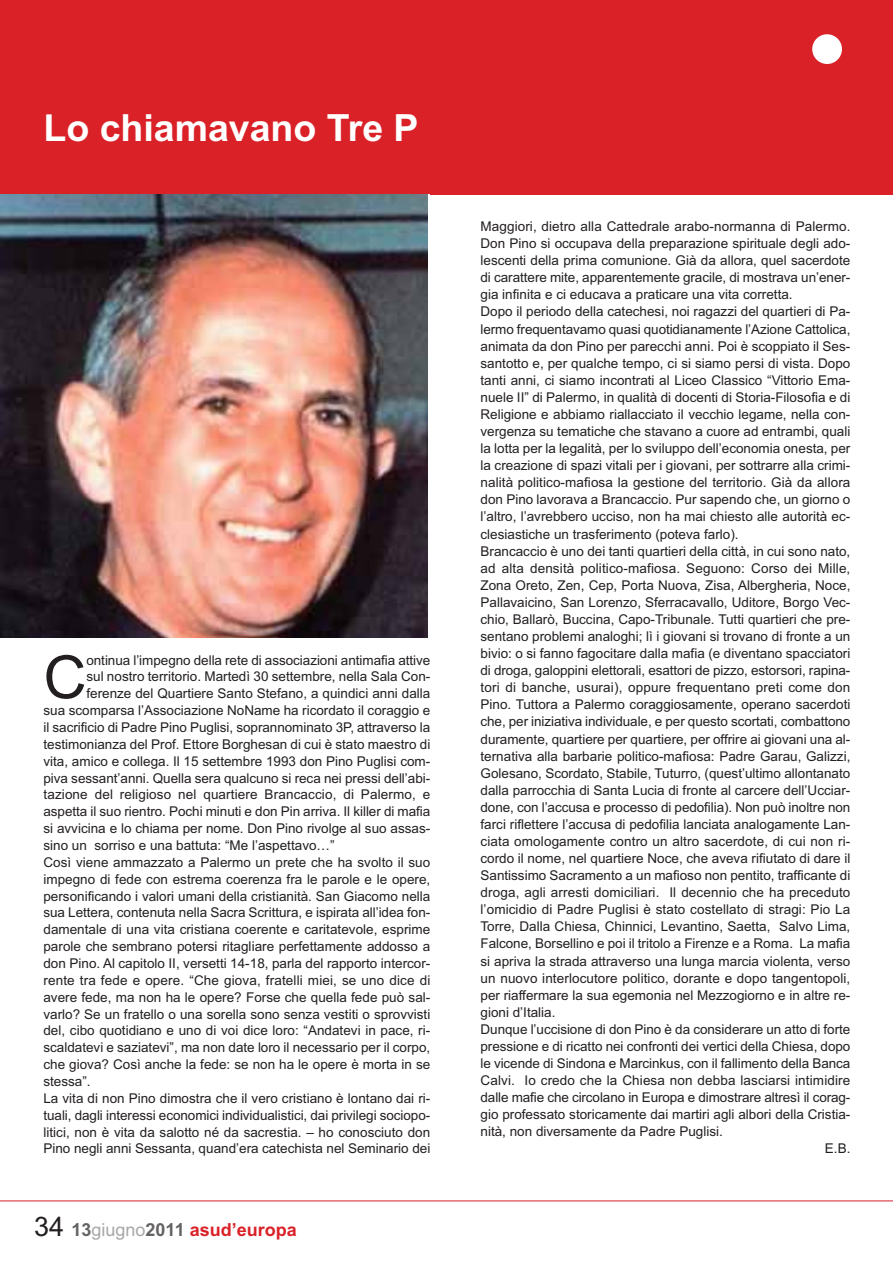
<style>
.page{position:relative;width:893px;height:1263px;background:#fff}
.page>*{position:absolute;margin:0;border:0;box-sizing:border-box;transform-origin:0 0}
.t1{font:59.55px "Arial";color:#231f20}
.t2{font:700 37.5px "Arial";color:#fff}
.t3{font:700 18px "Arial";color:#da2128}
.t4{font:13.5px "Arial";color:#231f20}
.s1{font-weight:400;font-size:27px;color:#231f20}
.s2{color:#656262}
.s3{font-weight:400;color:#a9a7a6}
</style>
<div class="page">
<div style="left:0;top:0;width:892px;height:194px;background:#da2128"></div>
<div style="left:812px;top:34px;width:30px;height:30px;background:#fff;border-radius:50%"></div>
<img style="left:0;top:194px;width:428px;height:444px">
<hr style="left:0;top:1201px;width:892px;height:1px;background:#da2128">
<h2 class="t2" style="left:43px;top:114px;width:376px">Lo chiamavano Tre P</h2>
<h1 class="t1" style="left:43px;top:656px;width:45px">C</h1>
<p class="t4" style="left:86px;top:655px;width:345px">ontinua l’impegno della rete di associazioni antimafia attive</p>
<p class="t4" style="left:86px;top:672px;width:345px">sul nostro territorio. Martedì 30 settembre, nella Sala Con-</p>
<p class="t4" style="left:86px;top:689px;width:345px">ferenze del Quartiere Santo Stefano, a quindici anni dalla</p>
<p class="t4" style="left:43px;top:706px;width:388px">sua scomparsa l’Associazione NoName ha ricordato il coraggio e</p>
<p class="t4" style="left:43px;top:722px;width:388px">il sacrificio di Padre Pino Puglisi, soprannominato 3P, attraverso la</p>
<p class="t4" style="left:43px;top:739px;width:388px">testimonianza del Prof. Ettore Borghesan di cui è stato maestro di</p>
<p class="t4" style="left:43px;top:756px;width:388px">vita, amico e collega. Il 15 settembre 1993 don Pino Puglisi com-</p>
<p class="t4" style="left:43px;top:773px;width:388px">piva sessant’anni. Quella sera qualcuno si reca nei pressi dell’abi-</p>
<p class="t4" style="left:43px;top:790px;width:388px">tazione del religioso nel quartiere Brancaccio, di Palermo, e</p>
<p class="t4" style="left:43px;top:807px;width:388px">aspetta il suo rientro. Pochi minuti e don Pin arriva. Il killer di mafia</p>
<p class="t4" style="left:43px;top:824px;width:388px">si avvicina e lo chiama per nome. Don Pino rivolge al suo assas-</p>
<p class="t4" style="left:43px;top:840px;width:292px">sino un sorriso e una battuta: “Me l’aspettavo…”</p>
<p class="t4" style="left:43px;top:857px;width:388px">Così viene ammazzato a Palermo un prete che ha svolto il suo</p>
<p class="t4" style="left:43px;top:874px;width:388px">impegno di fede con estrema coerenza fra le parole e le opere,</p>
<p class="t4" style="left:43px;top:891px;width:388px">personificando i valori umani della cristianità. San Giacomo nella</p>
<p class="t4" style="left:43px;top:908px;width:388px">sua Lettera, contenuta nella Sacra Scrittura, e ispirata all’idea fon-</p>
<p class="t4" style="left:43px;top:925px;width:388px">damentale di una vita cristiana coerente e caritatevole, esprime</p>
<p class="t4" style="left:43px;top:942px;width:388px">parole che sembrano potersi ritagliare perfettamente addosso a</p>
<p class="t4" style="left:43px;top:958px;width:388px">don Pino. Al capitolo II, versetti 14-18, parla del rapporto intercor-</p>
<p class="t4" style="left:43px;top:975px;width:388px">rente tra fede e opere. “Che giova, fratelli miei, se uno dice di</p>
<p class="t4" style="left:43px;top:992px;width:388px">avere fede, ma non ha le opere? Forse che quella fede può sal-</p>
<p class="t4" style="left:43px;top:1009px;width:388px">varlo? Se un fratello o una sorella sono senza vestiti o sprovvisti</p>
<p class="t4" style="left:43px;top:1026px;width:388px">del, cibo quotidiano e uno di voi dice loro: “Andatevi in pace, ri-</p>
<p class="t4" style="left:43px;top:1043px;width:388px">scaldatevi e saziatevi”, ma non date loro il necessario per il corpo,</p>
<p class="t4" style="left:43px;top:1060px;width:388px">che giova? Così anche la fede: se non ha le opere è morta in se</p>
<p class="t4" style="left:43px;top:1076px;width:49px">stessa”.</p>
<p class="t4" style="left:43px;top:1093px;width:388px">La vita di non Pino dimostra che il vero cristiano è lontano dai ri-</p>
<p class="t4" style="left:43px;top:1110px;width:388px">tuali, dagli interessi economici individualistici, dai privilegi sociopo-</p>
<p class="t4" style="left:43px;top:1127px;width:388px">litici, non è vita da salotto né da sacrestia. – ho conosciuto don</p>
<p class="t4" style="left:43px;top:1144px;width:388px">Pino negli anni Sessanta, quand’era catechista nel Seminario dei</p>
<h3 class="t3" style="left:34px;top:1223px;width:264px"><span class="s1">34</span> <span class="s2">13</span><span class="s3">giugno</span><span class="s2">2011</span> asud’europa</h3>
<p class="t4" style="left:480px;top:221px;width:371px">Maggiori, dietro alla Cattedrale arabo-normanna di Palermo.</p>
<p class="t4" style="left:480px;top:239px;width:371px">Don Pino si occupava della preparazione spirituale degli ado-</p>
<p class="t4" style="left:480px;top:256px;width:371px">lescenti della prima comunione. Già da allora, quel sacerdote</p>
<p class="t4" style="left:480px;top:273px;width:371px">di carattere mite, apparentemente gracile, di mostrava un’ener-</p>
<p class="t4" style="left:480px;top:290px;width:313px">gia infinita e ci educava a praticare una vita corretta.</p>
<p class="t4" style="left:480px;top:307px;width:371px">Dopo il periodo della catechesi, noi ragazzi del quartieri di Pa-</p>
<p class="t4" style="left:480px;top:324px;width:371px">lermo frequentavamo quasi quotidianamente l’Azione Cattolica,</p>
<p class="t4" style="left:480px;top:341px;width:371px">animata da don Pino per parecchi anni. Poi è scoppiato il Ses-</p>
<p class="t4" style="left:480px;top:358px;width:371px">santotto e, per qualche tempo, ci si siamo persi di vista. Dopo</p>
<p class="t4" style="left:480px;top:375px;width:371px">tanti anni, ci siamo incontrati al Liceo Classico “Vittorio Ema-</p>
<p class="t4" style="left:480px;top:392px;width:371px">nuele II” di Palermo, in qualità di docenti di Storia-Filosofia e di</p>
<p class="t4" style="left:480px;top:409px;width:371px">Religione e abbiamo riallacciato il vecchio legame, nella con-</p>
<p class="t4" style="left:480px;top:426px;width:371px">vergenza su tematiche che stavano a cuore ad entrambi, quali</p>
<p class="t4" style="left:480px;top:443px;width:371px">la lotta per la legalità, per lo sviluppo dell’economia onesta, per</p>
<p class="t4" style="left:480px;top:461px;width:371px">la creazione di spazi vitali per i giovani, per sottrarre alla crimi-</p>
<p class="t4" style="left:480px;top:478px;width:371px">nalità politico-mafiosa la gestione del territorio. Già da allora</p>
<p class="t4" style="left:480px;top:495px;width:371px">don Pino lavorava a Brancaccio. Pur sapendo che, un giorno o</p>
<p class="t4" style="left:480px;top:512px;width:371px">l’altro, l’avrebbero ucciso, non ha mai chiesto alle autorità ec-</p>
<p class="t4" style="left:480px;top:529px;width:259px">clesiastiche un trasferimento (poteva farlo).</p>
<p class="t4" style="left:480px;top:546px;width:371px">Brancaccio è uno dei tanti quartieri della città, in cui sono nato,</p>
<p class="t4" style="left:480px;top:563px;width:371px">ad alta densità politico-mafiosa. Seguono: Corso dei Mille,</p>
<p class="t4" style="left:480px;top:580px;width:371px">Zona Oreto, Zen, Cep, Porta Nuova, Zisa, Albergheria, Noce,</p>
<p class="t4" style="left:480px;top:597px;width:371px">Pallavaicino, San Lorenzo, Sferracavallo, Uditore, Borgo Vec-</p>
<p class="t4" style="left:480px;top:614px;width:371px">chio, Ballarò, Buccina, Capo-Tribunale. Tutti quartieri che pre-</p>
<p class="t4" style="left:480px;top:631px;width:371px">sentano problemi analoghi; lì i giovani si trovano di fronte a un</p>
<p class="t4" style="left:480px;top:648px;width:371px">bivio: o si fanno fagocitare dalla mafia (e diventano spacciatori</p>
<p class="t4" style="left:480px;top:666px;width:371px">di droga, galoppini elettorali, esattori de pizzo, estorsori, rapina-</p>
<p class="t4" style="left:480px;top:683px;width:371px">tori di banche, usurai), oppure frequentano preti come don</p>
<p class="t4" style="left:480px;top:700px;width:371px">Pino. Tuttora a Palermo coraggiosamente, operano sacerdoti</p>
<p class="t4" style="left:480px;top:717px;width:371px">che, per iniziativa individuale, e per questo scortati, combattono</p>
<p class="t4" style="left:480px;top:734px;width:371px">duramente, quartiere per quartiere, per offrire ai giovani una al-</p>
<p class="t4" style="left:480px;top:751px;width:371px">ternativa alla barbarie politico-mafiosa: Padre Garau, Galizzi,</p>
<p class="t4" style="left:480px;top:768px;width:371px">Golesano, Scordato, Stabile, Tuturro, (quest’ultimo allontanato</p>
<p class="t4" style="left:480px;top:785px;width:371px">dalla parrocchia di Santa Lucia di fronte al carcere dell’Ucciar-</p>
<p class="t4" style="left:480px;top:802px;width:371px">done, con l’accusa e processo di pedofilia). Non può inoltre non</p>
<p class="t4" style="left:480px;top:819px;width:371px">farci riflettere l’accusa di pedofilia lanciata analogamente Lan-</p>
<p class="t4" style="left:480px;top:836px;width:371px">ciata omologamente contro un altro sacerdote, di cui non ri-</p>
<p class="t4" style="left:480px;top:853px;width:371px">cordo il nome, nel quartiere Noce, che aveva rifiutato di dare il</p>
<p class="t4" style="left:480px;top:871px;width:371px">Santissimo Sacramento a un mafioso non pentito, trafficante di</p>
<p class="t4" style="left:480px;top:888px;width:371px">droga, agli arresti domiciliari. Il decennio che ha preceduto</p>
<p class="t4" style="left:480px;top:905px;width:371px">l’omicidio di Padre Puglisi è stato costellato di stragi: Pio La</p>
<p class="t4" style="left:480px;top:922px;width:371px">Torre, Dalla Chiesa, Chinnici, Levantino, Saetta, Salvo Lima,</p>
<p class="t4" style="left:480px;top:939px;width:371px">Falcone, Borsellino e poi il tritolo a Firenze e a Roma. La mafia</p>
<p class="t4" style="left:480px;top:956px;width:371px">si apriva la strada attraverso una lunga marcia violenta, verso</p>
<p class="t4" style="left:480px;top:973px;width:371px">un nuovo interlocutore politico, dorante e dopo tangentopoli,</p>
<p class="t4" style="left:480px;top:990px;width:371px">per riaffermare la sua egemonia nel Mezzogiorno e in altre re-</p>
<p class="t4" style="left:480px;top:1007px;width:76px">gioni d’Italia.</p>
<p class="t4" style="left:480px;top:1024px;width:371px">Dunque l’uccisione di don Pino è da considerare un atto di forte</p>
<p class="t4" style="left:480px;top:1041px;width:371px">pressione e di ricatto nei confronti dei vertici della Chiesa, dopo</p>
<p class="t4" style="left:480px;top:1058px;width:371px">le vicende di Sindona e Marcinkus, con il fallimento della Banca</p>
<p class="t4" style="left:480px;top:1075px;width:371px">Calvi. Io credo che la Chiesa non debba lasciarsi intimidire</p>
<p class="t4" style="left:480px;top:1093px;width:371px">dalle mafie che circolano in Europa e dimostrare altresì il corag-</p>
<p class="t4" style="left:480px;top:1110px;width:371px">gio professato storicamente dai martiri agli albori della Cristia-</p>
<p class="t4" style="left:480px;top:1127px;width:244px">nità, non diversamente da Padre Puglisi.</p>
<p class="t4" style="left:825px;top:1144px;width:27px">E.B.</p>
</div>
